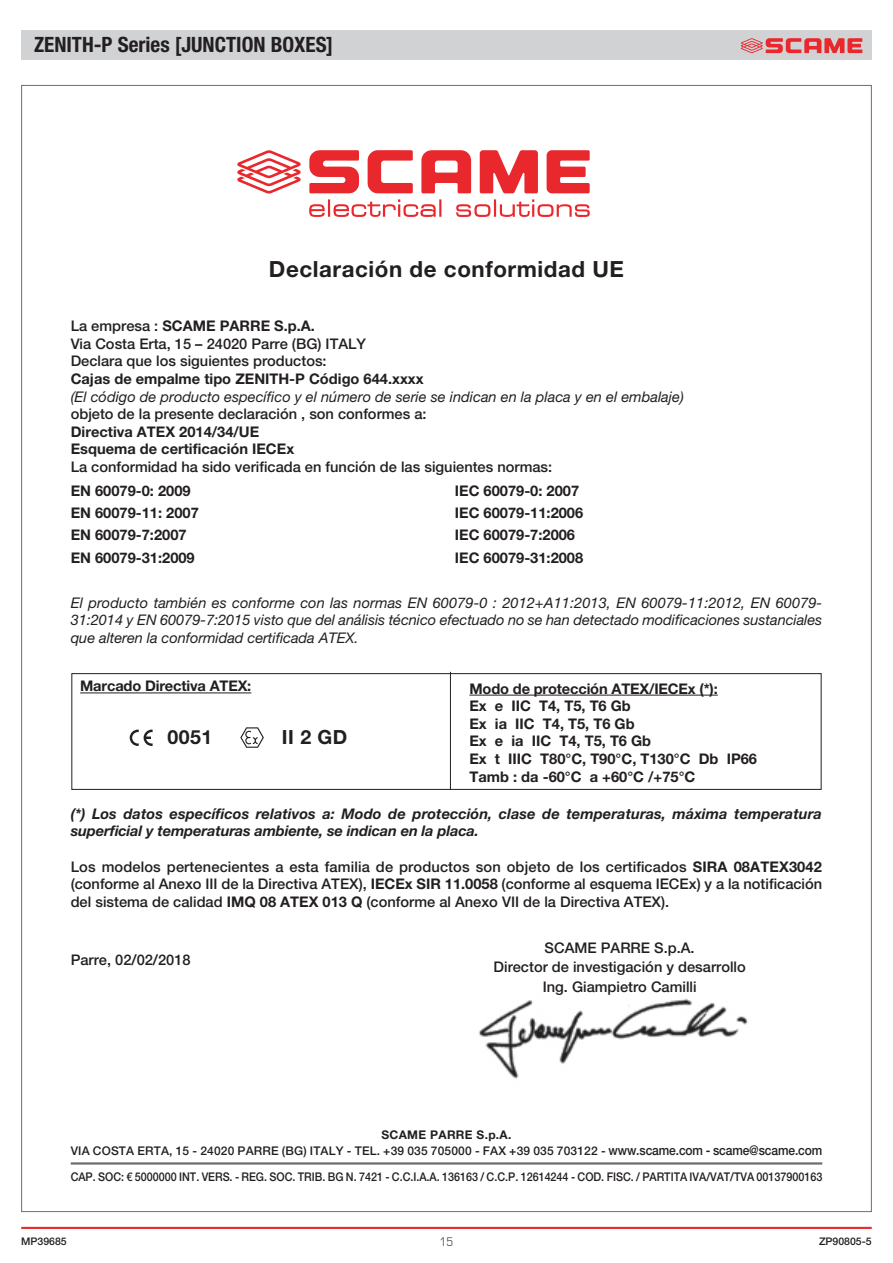
<style>
.page{position:relative;width:893px;height:1263px;background:#fff}
.page>*{position:absolute;margin:0;border:0;box-sizing:border-box;transform-origin:0 0}
.t1{font:700 22.35px "Helvetica Neue LTW1 G";letter-spacing:.025em;color:#231f20}
.t2{font:700 condensed 21.15px "Helvetica Neue LTW1 G";color:#231f20}
.t3{font:700 19.5px "Helvetica Neue LTW1 G";letter-spacing:.025em;color:#231f20}
.t4{font:500 14.7px/17.5px "Helvetica Neue LTW1 G";color:#231f20}
.t5{font:700 14.7px/17.5px "Helvetica Neue LTW1 G";color:#231f20}
.t6{font:italic 14.7px/17.5px "Helvetica Neue LTW1 G";color:#231f20;text-align:justify}
.t7{font:italic 700 14.7px/17.5px "Helvetica Neue LTW1 G";letter-spacing:.005em;color:#231f20}
.t8{font:500 12px "Helvetica Neue LTW1 G";color:#231f20;scale:.9 1}
.t9{font:500 12px/16px "Helvetica Neue LTW1 G";color:#231f20;text-align:center}
.t10{font:condensed 12px "Eurostile";color:#57585a}
.t11{font:500 10.5px "Helvetica Neue LTW1 G";color:#231f20}
.s1{font-weight:700}
.s2{font-size:13.35px}
</style>
<div class="page">
<hr style="left:21px;top:1227px;width:851px;height:2px;background:#e9282d">
<div style="left:21px;top:30px;width:851px;height:30px;background:#d1d2d4"></div>
<svg style="left:741px;top:38px;width:121px;height:15px"></svg>
<div style="left:21px;top:85px;width:851px;height:1127px;background:#fff;border:1px solid #6c6d70"></div>
<svg style="left:309px;top:199px;width:281px;height:18px"></svg>
<svg style="left:421px;top:150px;width:50px;height:43px"></svg>
<svg style="left:367px;top:150px;width:46px;height:43px"></svg>
<svg style="left:480px;top:150px;width:58px;height:43px"></svg>
<svg style="left:547px;top:150px;width:43px;height:43px"></svg>
<svg style="left:309px;top:150px;width:50px;height:43px"></svg>
<svg style="left:237px;top:150px;width:64px;height:44px"></svg>
<hr style="left:71px;top:1162px;width:751px;height:2px;background:#6c6d70">
<img style="left:478px;top:998px;width:270px;height:81px">
<div style="left:71px;top:673px;width:750px;height:117px;border:1px solid #231f20"></div>
<hr style="left:469px;top:695px;width:249px;height:1px;background:#231f20">
<hr style="left:450px;top:672px;width:1px;height:118px;background:#231f20">
<hr style="left:80px;top:692px;width:171px;height:1px;background:#231f20">
<svg style="left:130px;top:730px;width:23px;height:16px"></svg>
<svg style="left:240px;top:727px;width:24px;height:21px"></svg>
<h2 class="t2" style="left:34px;top:32px;width:301px">ZENITH-P Series [JUNCTION BOXES]</h2>
<h1 class="t1" style="left:269px;top:255px;width:356px">Declaración de conformidad UE</h1>
<p class="t4" style="left:71px;top:317px;width:297px">La empresa : <span class="s1">SCAME PARRE S.p.A.<br></span>Via Costa Erta, 15 – 24020 Parre (BG) ITALY<br>Declara que los siguientes productos:</p>
<p class="t5" style="left:71px;top:370px;width:354px">Cajas de empalme tipo ZENITH-P Código 644.xxxx</p>
<p class="t6" style="left:71px;top:387px;width:615px">(El código de producto específico y el número de serie se indican en la placa y en el embalaje)</p>
<p class="t4" style="left:71px;top:405px;width:357px">objeto de la presente declaración , son conformes a:</p>
<p class="t5" style="left:71px;top:423px;width:225px">Directiva ATEX 2014/34/UE<br>Esquema de certificación IECEx</p>
<p class="t4" style="left:71px;top:458px;width:483px">La conformidad ha sido verificada en función de las siguientes normas:</p>
<p class="t5" style="left:71px;top:479px;width:130px;line-height:22.4px">EN 60079-0: 2009<br>EN 60079-11: 2007<br>EN 60079-7:2007<br>EN 60079-31:2009</p>
<p class="t5" style="left:455px;top:479px;width:130px;line-height:22.4px">IEC 60079-0: 2007<br>IEC 60079-11:2006<br>IEC 60079-7:2006<br>IEC 60079-31:2008</p>
<p class="t6" style="left:71px;top:594px;width:753px">El producto también es conforme con las normas EN 60079-0 : 2012+A11:2013, EN 60079-11:2012, EN 60079- 31:2014 y EN 60079-7:2015 visto que del análisis técnico efectuado no se han detectado modificaciones sustanciales que alteren la conformidad certificada ATEX.</p>
<p class="t5" style="left:80px;top:677px;width:173px">Marcado Directiva ATEX:</p>
<h3 class="t3" style="left:167px;top:725px;width:46px">0051</h3>
<h3 class="t3" style="left:282px;top:725px;width:67px">II 2 GD</h3>
<p class="t5" style="left:469px;top:679px;width:289px">Modo de protección ATEX/IECEx (*):<br>Ex e IIC T4, T5, T6 Gb<br>Ex ia IIC T4, T5, T6 Gb<br>Ex e ia IIC T4, T5, T6 Gb<br>Ex t IIIC T80°C, T90°C, T130°C Db IP66<br>Tamb : da -60°C a +60°C /+75°C</p>
<p class="t7" style="left:71px;top:805px;width:753px">(*) Los datos específicos relativos a: Modo de protección, clase de temperaturas, máxima temperatura superficial y temperaturas ambiente, se indican en la placa.</p>
<p class="t4" style="left:71px;top:858px;width:753px;text-align:justify">Los modelos pertenecientes a esta familia de productos son objeto de los certificados <span class="s1">SIRA 08ATEX3042 </span>(conforme al Anexo III de la Directiva ATEX), <span class="s1">IECEx SIR 11.0058</span> (conforme al esquema IECEx) y a la notificación del sistema de calidad <span class="s1">IMQ 08 ATEX 013 Q</span> (conforme al Anexo VII de la Directiva ATEX).</p>
<p class="t4" style="left:71px;top:951px;width:122px">Parre, 02/02/2018</p>
<p class="t4" style="left:494px;top:938px;width:254px;line-height:19.5px;text-align:center">SCAME PARRE S.p.A.<br>Director de investigación y desarrollo<br>Ing. Giampietro Camilli</p>
<p class="t9" style="left:71px;top:1127px;width:753px"><span class="s1">SCAME PARRE S.p.A.<br></span>VIA COSTA ERTA, 15 - 24020 PARRE (BG) ITALY - TEL. +39 035 705000 - FAX +39 035 703122 - <span class="s2">www.scame.com - scame@scame.com</span></p>
<p class="t8" style="left:71px;top:1169px;width:837px">CAP. SOC: € 5000000 INT. VERS. - REG. SOC. TRIB. BG N. 7421 - C.C.I.A.A. 136163 / C.C.P. 12614244 - COD. FISC. / PARTITA IVA/VAT/TVA 00137900163</p>
<p class="t11" style="left:21px;top:1234px;width:47px">MP39685</p>
<p class="t10" style="left:440px;top:1234px;width:15px">15</p>
<p class="t11" style="left:819px;top:1234px;width:54px">ZP90805-5</p>
</div>
